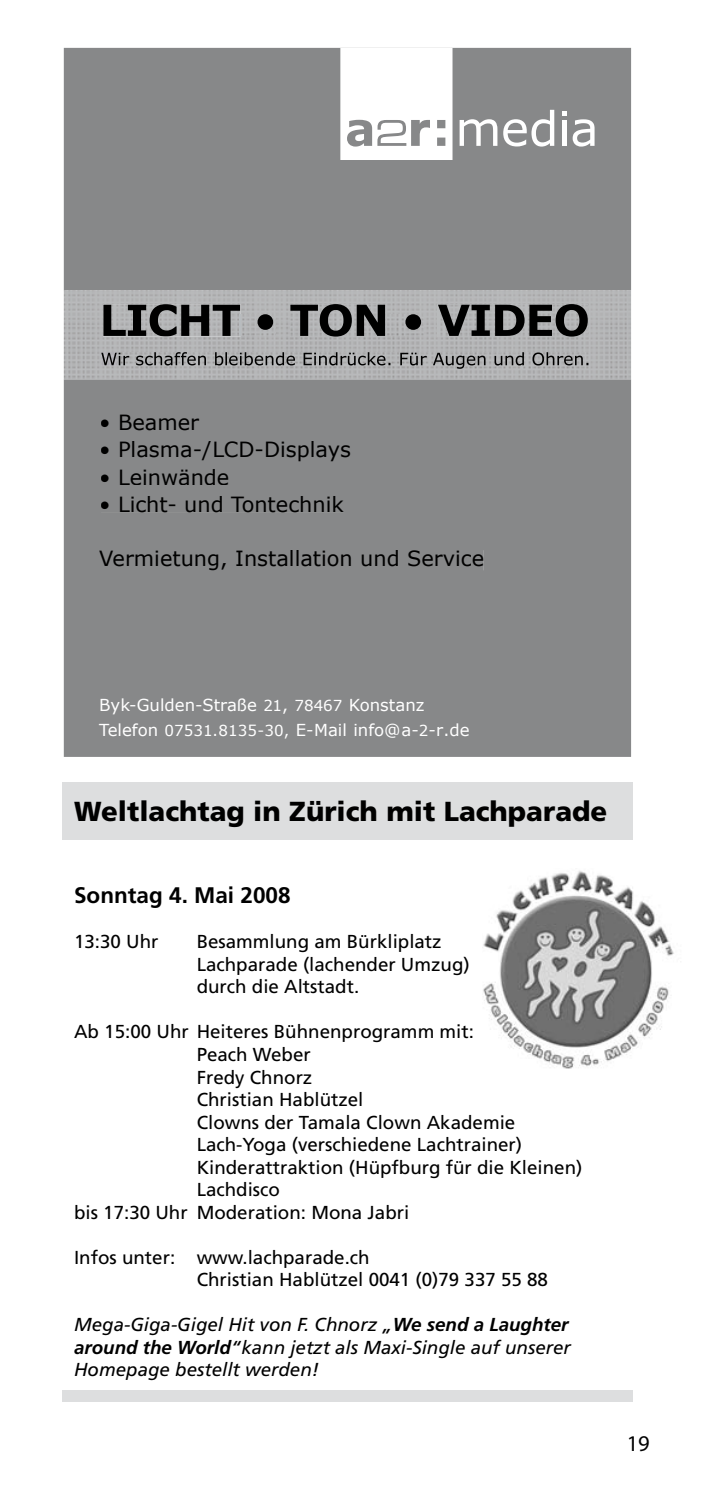
<style>
.page{position:relative;width:702px;height:1489px;background:#fff}
.page>*{position:absolute;margin:0;border:0;box-sizing:border-box;transform-origin:0 0}
.t1{font:900 27.5px "Frutiger";color:#000}
.t2{font:700 22.5px "Frutiger";color:#000}
.t3{font:22.5px "Myriad Pro";color:#000}
.t4{font:21px "Verdana";color:#000}
.t5{font:18.75px/22.5px "Frutiger";color:#000}
.t6{font:italic 18.75px/22.5px "Frutiger";color:#000}
.t7{font:16.5px/24.8px "Verdana";color:#fff}
.s1{font-size:15.25px}
.s2{font-weight:700}
</style>
<div class="page">
<div style="left:62px;top:781px;width:570px;height:58px;background:#dddedf"></div>
<div style="left:64px;top:48px;width:567px;height:708px;background:#878889"></div>
<svg style="left:340px;top:48px;width:112px;height:112px"></svg>
<svg style="left:459px;top:119px;width:38px;height:27px"></svg>
<svg style="left:503px;top:110px;width:51px;height:37px"></svg>
<hr style="left:562px;top:120px;width:4px;height:26px;background:#fff">
<svg style="left:572px;top:119px;width:22px;height:28px"></svg>
<svg style="left:562px;top:111px;width:4px;height:5px"></svg>
<div style="left:101px;top:415px;width:98px;height:15px;background:#878889"></div>
<div style="left:101px;top:441px;width:249px;height:20px;background:#878889"></div>
<div style="left:101px;top:468px;width:128px;height:17px;background:#878889"></div>
<div style="left:101px;top:496px;width:242px;height:16px;background:#878889"></div>
<div style="left:99px;top:550px;width:384px;height:20px;background:#878889"></div>
<img style="left:64px;top:290px;width:567px;height:89px">
<img style="left:103px;top:304px;width:137px;height:32px">
<img style="left:241px;top:314px;width:35px;height:22px">
<svg style="left:240px;top:314px;width:1px;height:22px"></svg>
<img style="left:290px;top:304px;width:95px;height:32px">
<img style="left:388px;top:314px;width:35px;height:22px">
<img style="left:438px;top:304px;width:149px;height:32px">
<img style="left:101px;top:353px;width:16px;height:12px">
<img style="left:119px;top:352px;width:334px;height:13px">
<img style="left:456px;top:352px;width:132px;height:17px">
<img style="left:483px;top:870px;width:191px;height:199px">
<div style="left:62px;top:1389px;width:570px;height:12px;background:#dddedf"></div>
<p class="t4" style="left:99px;top:409px;width:101px">• Beamer</p>
<p class="t4" style="left:99px;top:436px;width:253px">• Plasma-/LCD-Displays</p>
<p class="t4" style="left:99px;top:463px;width:132px">• Leinwände</p>
<p class="t4" style="left:99px;top:490px;width:246px">• Licht- und Tontechnik</p>
<p class="t4" style="left:99px;top:545px;width:386px">Vermietung, Installation und Service</p>
<p class="t7" style="left:99px;top:692px;width:372px">Byk-Gulden-Straße <span class="s1">21</span>, <span class="s1">78467</span> Konstanz<br>Telefon <span class="s1">07531.8135-30,</span> E-Mail info@a-<span class="s1">2</span>-r.de</p>
<h1 class="t1" style="left:74px;top:794px;width:534px">Weltlachtag in Zürich mit Lachparade</h1>
<p class="t2" style="left:74px;top:882px;width:218px">Sonntag 4. Mai 2008</p>
<p class="t5" style="left:74px;top:930px;width:86px">13:30 Uhr</p>
<p class="t5" style="left:197px;top:930px;width:274px">Besammlung am Bürkliplatz<br>Lachparade (lachender Umzug) durch die Altstadt.</p>
<p class="t5" style="left:74px;top:1020px;width:401px">Ab 15:00 Uhr Heiteres Bühnenprogramm mit:</p>
<p class="t5" style="left:197px;top:1042px;width:116px">Peach Weber</p>
<p class="t5" style="left:197px;top:1065px;width:117px">Fredy Chnorz</p>
<p class="t5" style="left:197px;top:1087px;width:168px">Christian Hablützel</p>
<p class="t5" style="left:197px;top:1110px;width:320px">Clowns der Tamala Clown Akademie</p>
<p class="t5" style="left:197px;top:1132px;width:327px">Lach-Yoga (verschiedene Lachtrainer)</p>
<p class="t5" style="left:197px;top:1155px;width:387px">Kinderattraktion (Hüpfburg für die Kleinen)</p>
<p class="t5" style="left:197px;top:1177px;width:85px">Lachdisco</p>
<p class="t5" style="left:74px;top:1200px;width:337px">bis 17:30 Uhr Moderation: Mona Jabri</p>
<p class="t5" style="left:197px;top:1245px;width:353px;text-indent:-122px">Infos unter: www.lachparade.ch<br>Christian Hablützel 0041 (0)79 337 55 88</p>
<p class="t6" style="left:74px;top:1313px;width:498px">Mega-Giga-Gigel Hit von F. Chnorz „<span class="s2">We send a Laughter around the World</span>“kann jetzt als Maxi-Single auf unserer<br>Homepage bestellt werden!</p>
<p class="t3" style="left:626px;top:1429px;width:25px">19</p>
</div>
